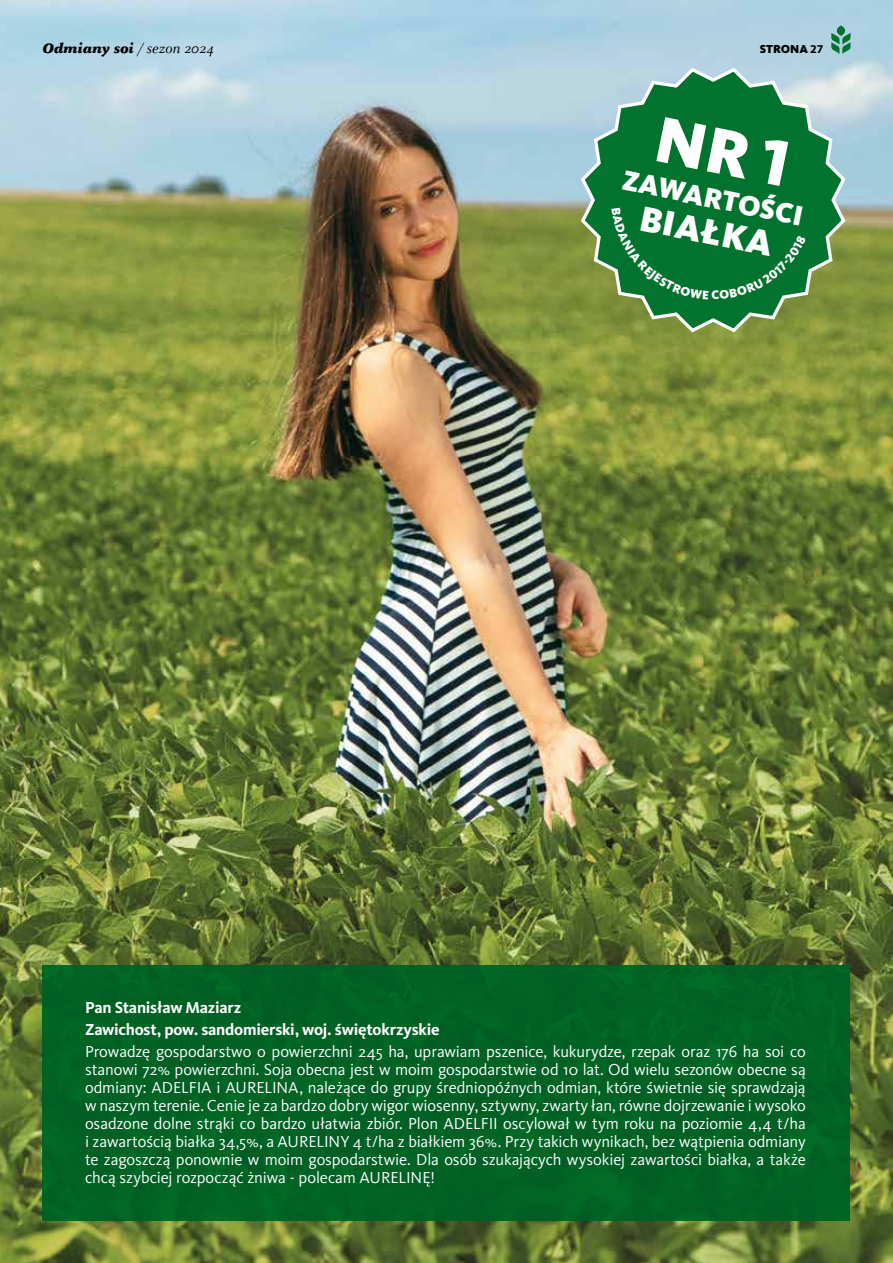
<style>
.page{position:relative;width:893px;height:1263px;background:#fff}
.page>*{position:absolute;margin:0;border:0;box-sizing:border-box;transform-origin:0 0}
.t1{font:900 36.75px "Kievit Pro";color:#fff}
.t2{font:900 28.95px "Kievit Pro";color:#fff}
.t3{font:16.5px/18px "Kievit Pro";letter-spacing:-.005em;color:#fff;text-align:justify}
.t4{font:700 16.5px/22.2px "Kievit Pro";letter-spacing:-.015em;color:#fff}
.t5{font:italic 900 15px "Celeste Pro";color:#000}
.t6{font:900 12px "Kievit Pro";color:#000}
.s1{font-weight:400}
.s2{font-family:"Myriad Pro";font-weight:700}
</style>
<div class="page">
<img style="left:0;top:0;width:893px;height:1263px">
<div style="left:656px;top:117px;width:132px;height:69px;background:#01732e"></div>
<div style="left:612px;top:207px;width:194px;height:93px;background:#01732e"></div>
<p class="t5" style="left:43px;top:38px;width:173px">Odmiany soi <span class="s1">/ sezon 2024</span></p>
<p class="t6" style="left:760px;top:42px;width:65px">STRONA <span class="s2">27</span></p>
<h2 class="t2" style="left:626px;top:163px;width:186px;rotate:11deg">ZAWARTOŚCI</h2>
<h1 class="t1" style="left:644px;top:196px;width:137px;rotate:11deg">BIAŁKA</h1>
<p class="t4" style="left:85px;top:996px;width:356px">Pan Stanisław Maziarz<br>Zawichost, pow. sandomierski, woj. świętokrzyskie</p>
<p class="t3" style="left:85px;top:1042px;width:722px">Prowadzę gospodarstwo o powierzchni 245 ha, uprawiam pszenice, kukurydze, rzepak oraz 176 ha soi co stanowi 72% powierzchni. Soja obecna jest w moim gospodarstwie od 10 lat. Od wielu sezonów obecne są odmiany: ADELFIA i AURELINA, należące do grupy średniopóźnych odmian, które świetnie się sprawdzają w naszym terenie. Cenie je za bardzo dobry wigor wiosenny, sztywny, zwarty łan, równe dojrzewanie i wysoko osadzone dolne strąki co bardzo ułatwia zbiór. Plon ADELFII oscylował w tym roku na poziomie 4,4 t/ha i zawartością białka 34,5%, a AURELINY 4 t/ha z białkiem 36%. Przy takich wynikach, bez wątpienia odmiany te zagoszczą ponownie w moim gospodarstwie. Dla osób szukających wysokiej zawartości białka, a także chcą szybciej rozpocząć żniwa - polecam AURELINĘ!</p>
</div>
